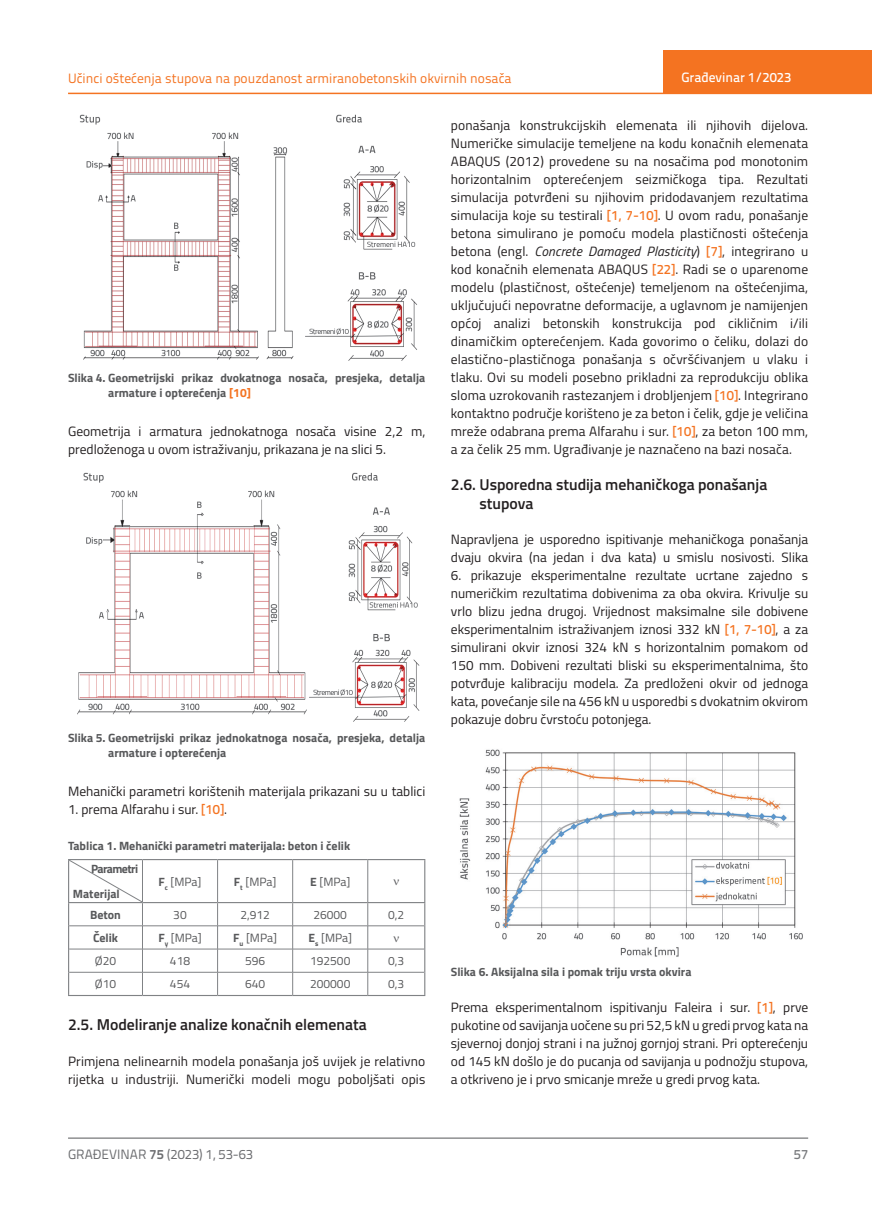
<style>
.page{position:relative;width:872px;height:1212px;background:#fff}
.page>*{position:absolute;margin:0;border:0;box-sizing:border-box;transform-origin:0 0}
.t1{font:600 15.75px/19.5px "Titillium";color:#231f20}
.t2{font:13.5px/18px "Titillium";color:#231f20}
.t3{font:13.5px "Titillium Text 22 L";color:#f47321}
.t4{font:13.5px "Titillium Text 22 L";color:#6c6d70}
.t5{font:500 13.5px "Titillium Text 22 L";color:#fff}
.t6{font:500 13.5px "Titillium Text 22 L";color:#787a7d}
.t7{font:700 12px/15px "Titillium";color:#57585a}
.t8{font:12px "Titillium";color:#57585a}
.t9{font:700 12px/25.5px "Titillium";letter-spacing:-.025em;color:#57585a}
.s1{color:#f47321}
.s2{font-family:"Titillium Text 22 L";font-weight:500;color:#f47321}
.s3{font-weight:700}
.s4{font-style:italic}
</style>
<div class="page">
<hr style="left:68px;top:93px;width:804px;height:1px;background:#f47321">
<div style="left:663px;top:50px;width:209px;height:44px;background:#f47321"></div>
<hr style="left:68px;top:1138px;width:740px;height:1px;background:#57585a">
<img style="left:79px;top:114px;width:338px;height:247px">
<img style="left:77px;top:472px;width:343px;height:250px">
<img style="left:459px;top:749px;width:344px;height:208px">
<hr style="left:217px;top:860px;width:1px;height:42px;background:#808285">
<hr style="left:292px;top:860px;width:1px;height:42px;background:#808285">
<hr style="left:367px;top:860px;width:1px;height:42px;background:#808285">
<hr style="left:142px;top:925px;width:76px;height:1px;background:#808285">
<hr style="left:218px;top:925px;width:75px;height:1px;background:#808285">
<hr style="left:293px;top:925px;width:75px;height:1px;background:#808285">
<hr style="left:368px;top:925px;width:56px;height:1px;background:#808285">
<hr style="left:142px;top:949px;width:76px;height:1px;background:#808285">
<hr style="left:218px;top:949px;width:75px;height:1px;background:#808285">
<hr style="left:293px;top:949px;width:75px;height:1px;background:#808285">
<hr style="left:368px;top:949px;width:56px;height:1px;background:#808285">
<hr style="left:142px;top:972px;width:76px;height:1px;background:#808285">
<hr style="left:218px;top:972px;width:75px;height:1px;background:#808285">
<svg style="left:217px;top:903px;width:1px;height:92px"></svg>
<hr style="left:293px;top:972px;width:75px;height:1px;background:#808285">
<svg style="left:292px;top:903px;width:1px;height:92px"></svg>
<hr style="left:368px;top:972px;width:56px;height:1px;background:#808285">
<svg style="left:367px;top:903px;width:1px;height:92px"></svg>
<hr style="left:142px;top:902px;width:76px;height:1px;background:#808285">
<hr style="left:218px;top:902px;width:75px;height:1px;background:#808285">
<hr style="left:293px;top:902px;width:75px;height:1px;background:#808285">
<hr style="left:368px;top:902px;width:57px;height:1px;background:#808285">
<hr style="left:68px;top:859px;width:74px;height:1px;background:#808285">
<hr style="left:142px;top:859px;width:76px;height:1px;background:#808285">
<hr style="left:218px;top:859px;width:75px;height:1px;background:#808285">
<hr style="left:293px;top:859px;width:75px;height:1px;background:#808285">
<hr style="left:368px;top:859px;width:57px;height:1px;background:#808285">
<hr style="left:424px;top:860px;width:1px;height:42px;background:#808285">
<svg style="left:424px;top:903px;width:1px;height:92px"></svg>
<hr style="left:68px;top:995px;width:74px;height:1px;background:#808285">
<hr style="left:142px;top:995px;width:76px;height:1px;background:#808285">
<hr style="left:218px;top:995px;width:75px;height:1px;background:#808285">
<hr style="left:293px;top:995px;width:75px;height:1px;background:#808285">
<hr style="left:368px;top:995px;width:57px;height:1px;background:#808285">
<svg style="left:68px;top:860px;width:75px;height:135px"></svg>
<p class="t3" style="left:68px;top:68px;width:445px">Učinci oštećenja stupova na pouzdanost armiranobetonskih okvirnih nosača</p>
<p class="t5" style="left:681px;top:67px;width:111px">Građevinar 1/2023</p>
<p class="t7" style="left:108px;top:369px;width:318px;text-indent:-40px">Slika 4. Geometrijski prikaz dvokatnoga nosača, presjeka, detalja armature i opterećenja <span class="s1">[10]</span></p>
<p class="t2" style="left:68px;top:421px;width:359px">Geometrija i armatura jednokatnoga nosača visine 2,2 m, predloženoga u ovom istraživanju, prikazana je na slici 5.</p>
<p class="t7" style="left:108px;top:730px;width:318px;text-indent:-40px">Slika 5. Geometrijski prikaz jednokatnoga nosača, presjeka, detalja armature i opterećenja</p>
<p class="t2" style="left:68px;top:782px;width:359px">Mehanički parametri korištenih materijala prikazani su u tablici</p>
<p class="t2" style="left:68px;top:800px;width:160px">1. prema Alfarahu i sur. <span class="s2">[10]</span>.</p>
<p class="t7" style="left:68px;top:838px;width:284px">Tablica 1. Mehanički parametri materijala: beton i čelik</p>
<p class="t9" style="left:73px;top:855px;width:67px;text-indent:18px">Parametri<br>Materijal</p>
<p class="t8" style="left:159px;top:872px;width:44px"><span class="s3">F</span><sub>c</sub> [MPa]</p>
<p class="t8" style="left:234px;top:872px;width:44px"><span class="s3">F</span><sub>t</sub> [MPa]</p>
<p class="t8" style="left:310px;top:872px;width:42px"><span class="s3">E</span> [MPa]</p>
<p class="t7" style="left:90px;top:906px;width:32px">Beton</p>
<p class="t8" style="left:173px;top:906px;width:15px">30</p>
<p class="t8" style="left:240px;top:906px;width:31px">2,912</p>
<p class="t8" style="left:313px;top:906px;width:35px">26000</p>
<p class="t8" style="left:388px;top:906px;width:18px">0,2</p>
<p class="t7" style="left:93px;top:929px;width:27px">Čelik</p>
<p class="t8" style="left:158px;top:929px;width:45px"><span class="s3">F</span><sub>y</sub> [MPa]</p>
<p class="t8" style="left:233px;top:929px;width:45px"><span class="s3">F</span><sub>u</sub> [MPa]</p>
<p class="t8" style="left:308px;top:929px;width:45px"><span class="s3">E</span><sub>s</sub> [MPa]</p>
<p class="t8" style="left:95px;top:952px;width:23px">Ø20</p>
<p class="t8" style="left:170px;top:952px;width:22px">418</p>
<p class="t8" style="left:245px;top:952px;width:22px">596</p>
<p class="t8" style="left:310px;top:952px;width:42px">192500</p>
<p class="t8" style="left:388px;top:952px;width:18px">0,3</p>
<p class="t8" style="left:95px;top:975px;width:23px">Ø10</p>
<p class="t8" style="left:170px;top:975px;width:22px">454</p>
<p class="t8" style="left:245px;top:975px;width:22px">640</p>
<p class="t8" style="left:310px;top:975px;width:42px">200000</p>
<p class="t8" style="left:388px;top:975px;width:18px">0,3</p>
<p class="t1" style="left:68px;top:1014px;width:300px">2.5. Modeliranje analize konačnih elemenata</p>
<p class="t2" style="left:68px;top:1052px;width:359px">Primjena nelinearnih modela ponašanja još uvijek je relativno rijetka u industriji. Numerički modeli mogu poboljšati opis</p>
<p class="t2" style="left:451px;top:115px;width:359px;text-align:justify">ponašanja konstrukcijskih elemenata ili njihovih dijelova.<br>Numeričke simulacije temeljene na kodu konačnih elemenata ABAQUS (2012) provedene su na nosačima pod monotonim horizontalnim opterećenjem seizmičkoga tipa. Rezultati simulacija potvrđeni su njihovim pridodavanjem rezultatima simulacija koje su testirali <span class="s2">[1, 7-10]</span>. U ovom radu, ponašanje betona simulirano je pomoću modela plastičnosti oštećenja betona (engl. <span class="s4">Concrete Damaged Plasticity</span>) <span class="s2">[7]</span>, integrirano u kod konačnih elemenata ABAQUS <span class="s2">[22]</span>. Radi se o uparenome modelu (plastičnost, oštećenje) temeljenom na oštećenjima, uključujući nepovratne deformacije, a uglavnom je namijenjen općoj analizi betonskih konstrukcija pod cikličnim i/ili dinamičkim opterećenjem. Kada govorimo o čeliku, dolazi do elastično-plastičnoga ponašanja s očvršćivanjem u vlaku i tlaku. Ovi su modeli posebno prikladni za reprodukciju oblika sloma uzrokovanih rastezanjem i drobljenjem <span class="s2">[10]</span>. Integrirano kontaktno područje korišteno je za beton i čelik, gdje je veličina mreže odabrana prema Alfarahu i sur. <span class="s2">[10]</span>, za beton 100 mm, a za čelik 25 mm. Ugrađivanje je naznačeno na bazi nosača.</p>
<p class="t1" style="left:479px;top:474px;width:289px;text-indent:-29px">2.6. Usporedna studija mehaničkoga ponašanja stupova</p>
<p class="t2" style="left:451px;top:529px;width:359px">Napravljena je usporedno ispitivanje mehaničkoga ponašanja dvaju okvira (na jedan i dva kata) u smislu nosivosti. Slika</p>
<p class="t2" style="left:451px;top:565px;width:359px;text-align:justify">6. prikazuje eksperimentalne rezultate ucrtane zajedno s numeričkim rezultatima dobivenima za oba okvira. Krivulje su vrlo blizu jedna drugoj. Vrijednost maksimalne sile dobivene eksperimentalnim istraživanjem iznosi 332 kN <span class="s2">[1, 7-10]</span>, a za simulirani okvir iznosi 324 kN s horizontalnim pomakom od 150 mm. Dobiveni rezultati bliski su eksperimentalnima, što potvrđuje kalibraciju modela. Za predloženi okvir od jednoga kata, povećanje sile na 456 kN u usporedbi s dvokatnim okvirom pokazuje dobru čvrstoću potonjega.</p>
<p class="t7" style="left:451px;top:964px;width:242px">Slika 6. Aksijalna sila i pomak triju vrsta okvira</p>
<p class="t2" style="left:451px;top:998px;width:359px;text-align:justify">Prema eksperimentalnom ispitivanju Faleira i sur. <span class="s2">[1]</span>, prve pukotine od savijanja uočene su pri 52,5 kN u gredi prvog kata na sjevernoj donjoj strani i na južnoj gornjoj strani. Pri opterećenju od 145 kN došlo je do pucanja od savijanja u podnožju stupova, a otkriveno je i prvo smicanje mreže u gredi prvog kata.</p>
<p class="t4" style="left:68px;top:1144px;width:186px">GRAĐEVINAR <span class="s3">75</span> (2023) 1, 53-63</p>
<p class="t6" style="left:794px;top:1144px;width:16px">57</p>
</div>
